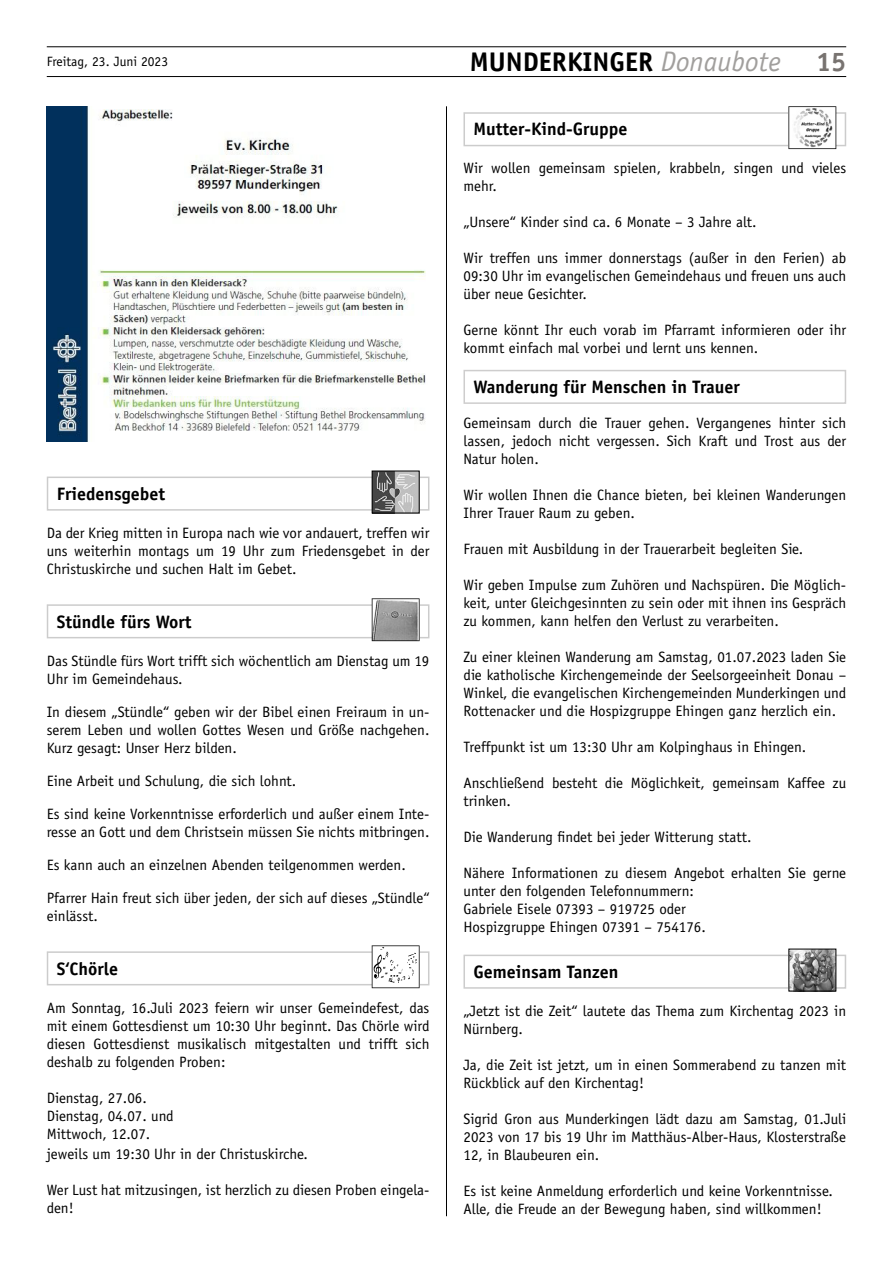
<style>
.page{position:relative;width:893px;height:1263px;background:#fff}
.page>*{position:absolute;margin:0;border:0;box-sizing:border-box;transform-origin:0 0}
.t1{font:700 27px "Officina Sans";color:#000}
.t2{font:700 18px "Officina Sans";color:#000}
.t3{font:15px/18px "Officina Sans";color:#000}
.t4{font:13.5px "Officina Sans";color:#000}
.s1{font-weight:400;font-style:italic;font-size:28.35px;color:#a19f9d}
.s2{color:#787370}
</style>
<div class="page">
<hr style="left:47px;top:76px;width:799px;height:1px;background:#000">
<hr style="left:47px;top:47px;width:799px;height:1px;background:#000">
<hr style="left:446px;top:106px;width:1px;height:1110px;background:#000">
<img style="left:47px;top:106px;width:379px;height:335px">
<div style="left:47px;top:477px;width:382px;height:34px;border:2px solid #ccc"></div>
<img style="left:374px;top:473px;width:44px;height:38px">
<div style="left:372px;top:471px;width:48px;height:42px;border:1px solid #000"></div>
<svg style="left:47px;top:598px;width:382px;height:43px"></svg>
<svg style="left:47px;top:945px;width:382px;height:43px"></svg>
<svg style="left:463px;top:106px;width:383px;height:43px"></svg>
<div style="left:463px;top:370px;width:383px;height:34px;border:2px solid #cecdcd"></div>
<div style="left:463px;top:955px;width:383px;height:34px;border:2px solid #ccc"></div>
<img style="left:790px;top:951px;width:44px;height:38px">
<div style="left:788px;top:949px;width:48px;height:42px;border:1px solid #000"></div>
<p class="t4" style="left:47px;top:53px;width:123px">Freitag, 23. Juni 2023</p>
<h1 class="t1" style="left:470px;top:45px;width:378px">MUNDERKINGER <span class="s1">Donaubote</span> <span class="s2">15</span></h1>
<p class="t2" style="left:57px;top:482px;width:110px">Friedensgebet</p>
<p class="t3" style="left:47px;top:523px;width:384px;text-align:justify">Da der Krieg mitten in Europa nach wie vor andauert, treffen wir uns weiterhin montags um 19 Uhr zum Friedensgebet in der Christuskirche und suchen Halt im Gebet.</p>
<p class="t2" style="left:57px;top:610px;width:136px">Stündle fürs Wort</p>
<p class="t3" style="left:47px;top:651px;width:384px">Das Stündle fürs Wort trifft sich wöchentlich am Dienstag um 19<br>Uhr im Gemeindehaus.</p>
<p class="t3" style="left:47px;top:702px;width:384px;text-align:justify">In diesem „Stündle“ geben wir der Bibel einen Freiraum in un&shy;serem Leben und wollen Gottes Wesen und Größe nachgehen.<br>Kurz gesagt: Unser Herz bilden.</p>
<p class="t3" style="left:47px;top:771px;width:251px">Eine Arbeit und Schulung, die sich lohnt.</p>
<p class="t3" style="left:47px;top:804px;width:384px">Es sind keine Vorkenntnisse erforderlich und außer einem Inte&shy;resse an Gott und dem Christsein müssen Sie nichts mitbringen.</p>
<p class="t3" style="left:47px;top:855px;width:361px">Es kann auch an einzelnen Abenden teilgenommen werden.</p>
<p class="t3" style="left:47px;top:888px;width:384px">Pfarrer Hain freut sich über jeden, der sich auf dieses „Stündle“ einlässt.</p>
<p class="t2" style="left:57px;top:957px;width:63px">S‘Chörle</p>
<p class="t3" style="left:47px;top:998px;width:384px;text-align:justify">Am Sonntag, 16.Juli 2023 feiern wir unser Gemeindefest, das mit einem Gottesdienst um 10:30 Uhr beginnt. Das Chörle wird diesen Gottesdienst musikalisch mitgestalten und trifft sich deshalb zu folgenden Proben:</p>
<p class="t3" style="left:47px;top:1088px;width:128px">Dienstag, 27.06.<br>Dienstag, 04.07. und<br>Mittwoch, 12.07.</p>
<p class="t3" style="left:47px;top:1145px;width:263px">jeweils um 19:30 Uhr in der Christuskirche.</p>
<p class="t3" style="left:47px;top:1181px;width:384px">Wer Lust hat mitzusingen, ist herzlich zu diesen Proben eingela&shy;den!</p>
<p class="t2" style="left:473px;top:118px;width:155px">Mutter-Kind-Gruppe</p>
<p class="t3" style="left:463px;top:159px;width:384px">Wir wollen gemeinsam spielen, krabbeln, singen und vieles mehr.</p>
<p class="t3" style="left:463px;top:213px;width:295px">„Unsere“ Kinder sind ca. 6 Monate – 3 Jahre alt.</p>
<p class="t3" style="left:463px;top:249px;width:384px;text-align:justify">Wir treffen uns immer donnerstags (außer in den Ferien) ab 09:30 Uhr im evangelischen Gemeindehaus und freuen uns auch über neue Gesichter.</p>
<p class="t3" style="left:463px;top:321px;width:384px">Gerne könnt Ihr euch vorab im Pfarramt informieren oder ihr kommt einfach mal vorbei und lernt uns kennen.</p>
<p class="t2" style="left:473px;top:376px;width:268px">Wanderung für Menschen in Trauer</p>
<p class="t3" style="left:463px;top:414px;width:384px;text-align:justify">Gemeinsam durch die Trauer gehen. Vergangenes hinter sich lassen, jedoch nicht vergessen. Sich Kraft und Trost aus der Natur holen.</p>
<p class="t3" style="left:463px;top:486px;width:384px">Wir wollen Ihnen die Chance bieten, bei kleinen Wanderungen<br>Ihrer Trauer Raum zu geben.</p>
<p class="t3" style="left:463px;top:540px;width:341px">Frauen mit Ausbildung in der Trauerarbeit begleiten Sie.</p>
<p class="t3" style="left:463px;top:576px;width:384px;text-align:justify">Wir geben Impulse zum Zuhören und Nachspüren. Die Möglich&shy;keit, unter Gleichgesinnten zu sein oder mit ihnen ins Gespräch zu kommen, kann helfen den Verlust zu verarbeiten.</p>
<p class="t3" style="left:463px;top:648px;width:384px;text-align:justify">Zu einer kleinen Wanderung am Samstag, 01.07.2023 laden Sie die katholische Kirchengemeinde der Seelsorgeeinheit Donau – Winkel, die evangelischen Kirchengemeinden Munderkingen und Rottenacker und die Hospizgruppe Ehingen ganz herzlich ein.</p>
<p class="t3" style="left:463px;top:738px;width:344px">Treffpunkt ist um 13:30 Uhr am Kolpinghaus in Ehingen.</p>
<p class="t3" style="left:463px;top:774px;width:384px">Anschließend besteht die Möglichkeit, gemeinsam Kaffee zu trinken.</p>
<p class="t3" style="left:463px;top:828px;width:289px">Die Wanderung findet bei jeder Witterung statt.</p>
<p class="t3" style="left:463px;top:864px;width:384px">Nähere Informationen zu diesem Angebot erhalten Sie gerne unter den folgenden Telefonnummern:<br>Gabriele Eisele 07393 – 919725 oder<br>Hospizgruppe Ehingen 07391 – 754176.</p>
<p class="t2" style="left:473px;top:960px;width:146px">Gemeinsam Tanzen</p>
<p class="t3" style="left:463px;top:1001px;width:384px">„Jetzt ist die Zeit“ lautete das Thema zum Kirchentag 2023 in<br>Nürnberg.</p>
<p class="t3" style="left:463px;top:1055px;width:384px">Ja, die Zeit ist jetzt, um in einen Sommerabend zu tanzen mit<br>Rückblick auf den Kirchentag!</p>
<p class="t3" style="left:463px;top:1109px;width:384px;text-align:justify">Sigrid Gron aus Munderkingen lädt dazu am Samstag, 01.Juli 2023 von 17 bis 19 Uhr im Matthäus-Alber-Haus, Klosterstraße 12, in Blaubeuren ein.</p>
<p class="t3" style="left:463px;top:1181px;width:371px">Es ist keine Anmeldung erforderlich und keine Vorkenntnisse.<br>Alle, die Freude an der Bewegung haben, sind willkommen!</p>
</div>
